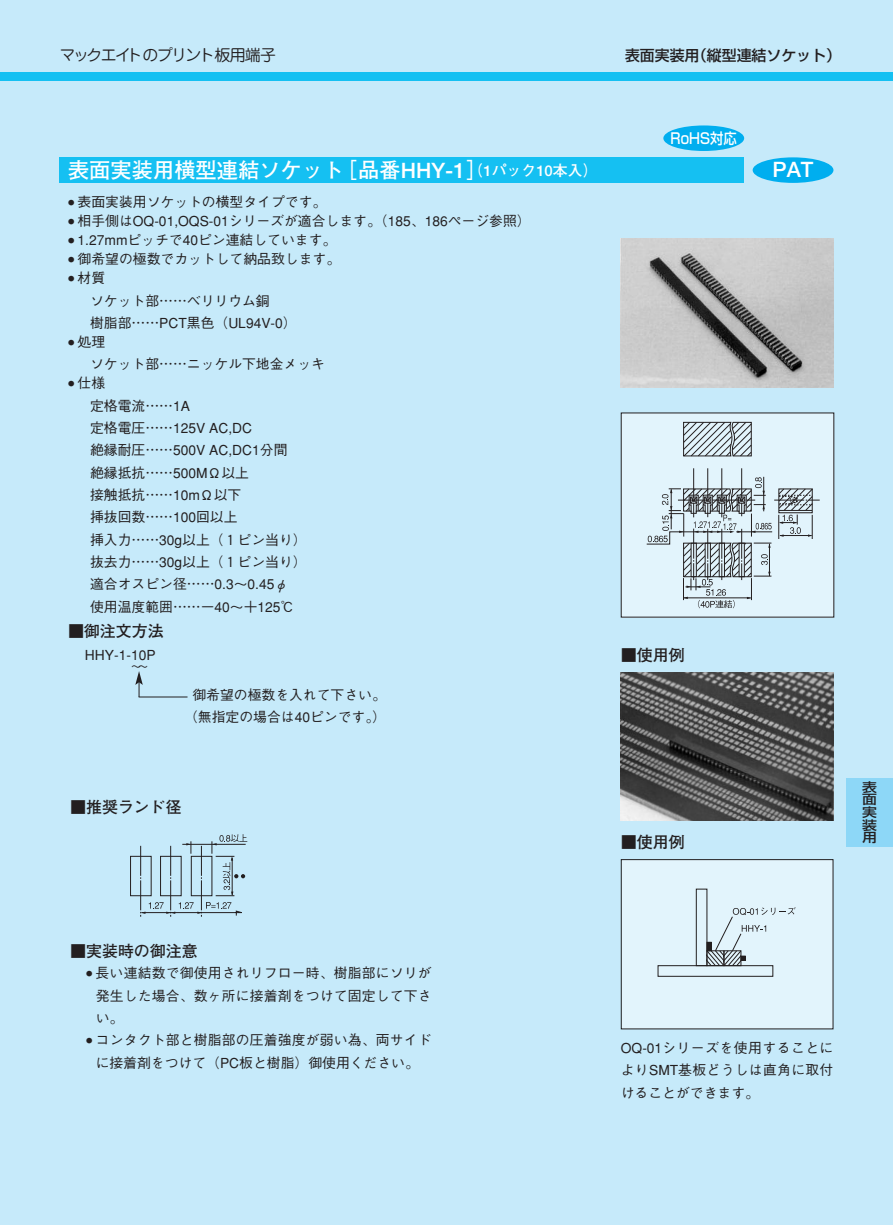
<style>
.page{position:relative;width:893px;height:1225px;background:#c6eafa}
.page>*{position:absolute;margin:0;border:0;box-sizing:border-box;transform-origin:0 0}
.t1{font:700 21.3px "Futo Go B101";color:#fff}
.t2{font:700 15.9px "Futo Go B101";color:#231f20}
.t3{font:15.9px "Jun 201 Pro";letter-spacing:-.1em;color:#231f20}
.t4{font:500 14.85px "Shin Go";color:#231f20}
.t5{font:500 14.85px "Shin Go";color:#fff;scale:.9 1}
.t6{font:500 13.8px/22.4px "Gothic BBB";color:#231f20}
.t7{font:500 12.6px/12.6px "Shin Go";color:#231f20;text-align:justify;scale:1.18 1}
.t8{font:11.7px "Shin Go";color:#231f20;scale:.8 1}
.s1{font-size:14.85px}
</style>
<div class="page">
<div style="left:846px;top:778px;width:47px;height:68px;background:#8dd7f7"></div>
<div style="left:0;top:72px;width:893px;height:9px;background:#15c0f2"></div>
<div style="left:60px;top:157px;width:684px;height:26px;background:#15c0f2"></div>
<div style="left:753px;top:157px;width:80px;height:26px;background:#00aeef;border-radius:50%"></div>
<img style="left:621px;top:238px;width:212px;height:149px">
<div style="left:621px;top:413px;width:213px;height:204px;background:#e2f4fc"></div>
<svg style="left:683px;top:421px;width:69px;height:36px"></svg>
<svg style="left:646px;top:468px;width:174px;height:140px"></svg>
<hr style="left:779px;top:510px;width:33px;height:1px;background:#231f20">
<img style="left:621px;top:672px;width:212px;height:149px">
<div style="left:622px;top:860px;width:211px;height:168px;background:#e2f4fc"></div>
<div style="left:696px;top:888px;width:11px;height:78px;border:1px solid #231f20"></div>
<div style="left:706px;top:950px;width:18px;height:16px;border:1px solid #231f20"></div>
<div style="left:658px;top:965px;width:115px;height:11px;border:1px solid #231f20"></div>
<div style="left:706px;top:942px;width:6px;height:9px;border:1px solid #231f20"></div>
<svg style="left:707px;top:907px;width:89px;height:58px"></svg>
<div style="left:621px;top:859px;width:212px;height:170px;border:1px solid #231f20"></div>
<div style="left:130px;top:856px;width:22px;height:40px;border:1px solid #231f20"></div>
<svg style="left:140px;top:834px;width:107px;height:82px"></svg>
<svg style="left:135px;top:671px;width:8px;height:26px"></svg>
<hr style="left:139px;top:696px;width:49px;height:1px;background:#231f20">
<div style="left:663px;top:125px;width:81px;height:26px;background:#00aeef;border-radius:50%"></div>
<p class="t3" style="left:60px;top:43px;width:218px">マックエイトのプリント板用端子</p>
<p class="t4" style="left:625px;top:45px;width:217px">表面実装用（縦型連結ソケット）</p>
<p class="t5" style="left:670px;top:128px;width:75px">RoHS対応</p>
<h1 class="t1" style="left:68px;top:158px;width:531px">表面実装用横型連結ソケット［品番HHY-1］<span class="s1">（1パック10本入）</span></h1>
<h1 class="t1" style="left:773px;top:156px;width:42px">PAT</h1>
<p class="t6" style="left:68px;top:191px;width:260px"><sup>●</sup> 表面実装用ソケットの横型タイプです。</p>
<p class="t6" style="left:68px;top:210px;width:464px"><sup>●</sup> 相手側はOQ-01,OQS-01シリーズが適合します。（185、186ページ参照）</p>
<p class="t6" style="left:68px;top:229px;width:270px"><sup>●</sup> 1.27mmピッチで40ピン連結しています。</p>
<p class="t6" style="left:68px;top:248px;width:274px"><sup>●</sup> 御希望の極数でカットして納品致します。</p>
<p class="t6" style="left:90px;top:267px;width:208px;text-indent:-22px"><sup>●</sup> 材質<br>ソケット部……ベリリウム銅<br>樹脂部……PCT黒色（UL94V-0）</p>
<p class="t6" style="left:90px;top:331px;width:236px;text-indent:-22px"><sup>●</sup> 処理<br>ソケット部……ニッケル下地金メッキ</p>
<p class="t6" style="left:90px;top:373px;width:218px;text-indent:-22px"><sup>●</sup> 仕様<br>定格電流……1A<br>定格電圧……125V AC,DC<br>絶縁耐圧……500V AC,DC1分間<br>絶縁抵抗……500MΩ以上<br>接触抵抗……10mΩ以下<br>挿抜回数……100回以上<br>挿入力……30g以上（１ピン当り）抜去力……30g以上（１ピン当り）適合オスピン径……0.3〜0.45φ<br>使用温度範囲……−40〜＋125℃</p>
<p class="t2" style="left:68px;top:622px;width:97px">■御注文方法</p>
<p class="t6" style="left:85px;top:644px;width:72px">HHY-1-10P</p>
<p class="t6" style="left:184px;top:684px;width:203px;text-align:center">御希望の極数を入れて下さい。（無指定の場合は40ピンです。）</p>
<p class="t8" style="left:131px;top:658px;width:22px">〜〜</p>
<p class="t2" style="left:70px;top:797px;width:113px">■推奨ランド径</p>
<p class="t2" style="left:621px;top:646px;width:65px">■使用例</p>
<p class="t2" style="left:621px;top:833px;width:65px">■使用例</p>
<p class="t7" style="left:862px;top:780px;width:14px">表面実装用</p>
<p class="t2" style="left:70px;top:942px;width:129px">■実装時の御注意</p>
<p class="t6" style="left:96px;top:962px;width:337px;text-align:justify;text-indent:-10px"><sup>●</sup> 長い連結数で御使用されリフロー時、樹脂部にソリが発生した場合、数ヶ所に接着剤をつけて固定して下さい。</p>
<p class="t6" style="left:86px;top:1029px;width:347px;text-align:center"><sup>●</sup> コンタクト部と樹脂部の圧着強度が弱い為、両サイドに接着剤をつけて（PC板と樹脂）御使用ください。</p>
<p class="t6" style="left:621px;top:1037px;width:214px;text-align:justify">OQ-01シリーズを使用することによりSMT基板どうしは直角に取付けることができます。</p>
</div>
